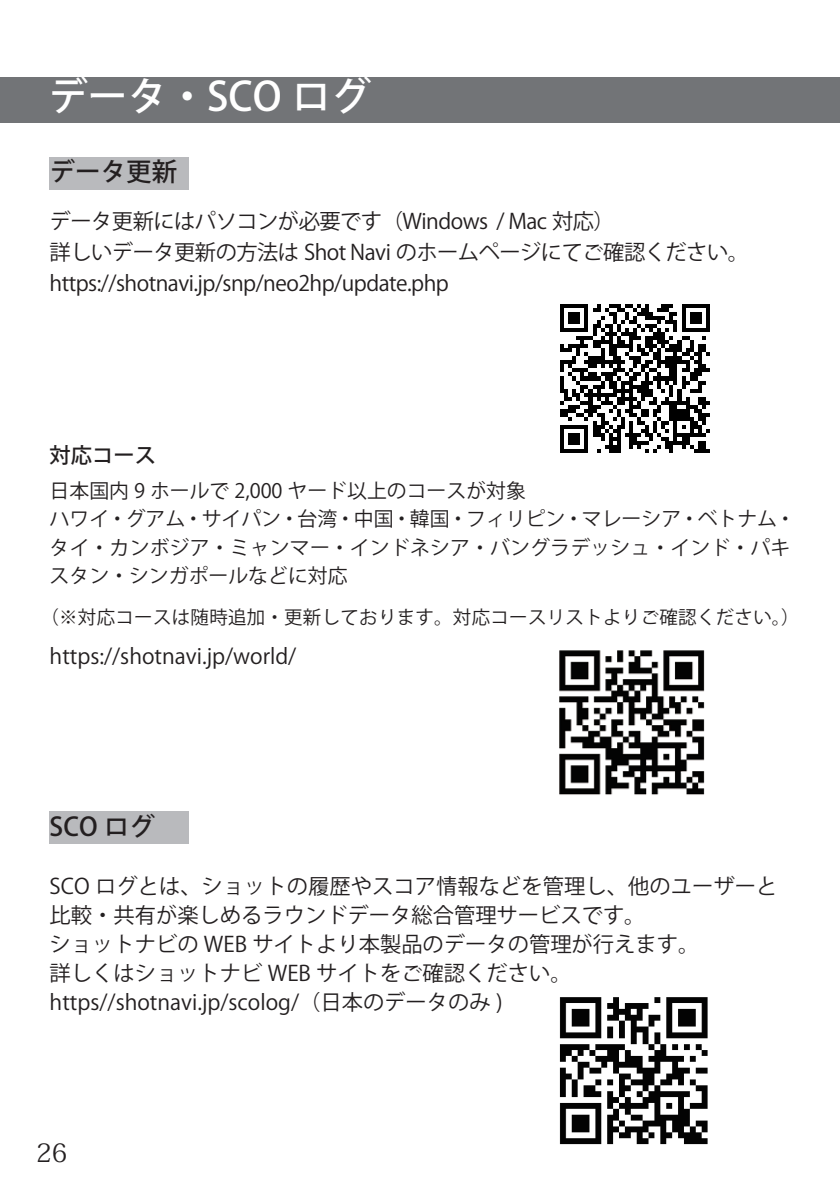
<style>
.page{position:relative;width:840px;height:1191px;background:#fff}
.page>*{position:absolute;margin:0;border:0;box-sizing:border-box;transform-origin:0 0}
.t1{font:500 39.6px "Koz Go Pro";color:#fff}
.t2{font:500 25.6px "Koz Go Pro";color:#231f20}
.t3{font:25.6px "Koz Min Pro";color:#231f20}
.t4{font:21.2px/29.2px "Koz Go Pro";color:#231f20}
.t5{font:21.2px/31.2px "Koz Go Pro";letter-spacing:-.025em;color:#231f20}
.t6{font:500 21.2px "Koz Go Pro";color:#231f20}
.t7{font:20px/28.4px "Koz Go Pro";color:#231f20}
.t8{font:18.4px "Koz Go Pro";letter-spacing:.02em;color:#231f20}
</style>
<div class="page">
<div style="left:0;top:77px;width:839px;height:45px;background:#727477"></div>
<img style="left:560px;top:304px;width:150px;height:149px">
<div style="left:50px;top:157px;width:139px;height:32px;background:#b9babd"></div>
<div style="left:50px;top:811px;width:139px;height:32px;background:#b9babd"></div>
<img style="left:559px;top:650px;width:146px;height:145px">
<img style="left:559px;top:997px;width:149px;height:148px">
<h1 class="t1" style="left:48px;top:71px;width:324px">データ・SCO ログ</h1>
<p class="t2" style="left:50px;top:155px;width:129px">データ更新</p>
<p class="t5" style="left:50px;top:206px;width:700px">データ更新にはパソコンが必要です（Windows / Mac 対応）<br>詳しいデータ更新の方法は Shot Navi のホームページにてご確認ください。https://shotnavi.jp/snp/neo2hp/update.php</p>
<p class="t6" style="left:50px;top:442px;width:108px">対応コース</p>
<p class="t7" style="left:50px;top:477px;width:746px">日本国内 9 ホールで 2,000 ヤード以上のコースが対象<br>ハワイ・グアム・サイパン・台湾・中国・韓国・フィリピン・マレーシア・ベトナム・タイ・カンボジア・ミャンマー・インドネシア・バングラデッシュ・インド・パキスタン・シンガポールなどに対応</p>
<p class="t8" style="left:40px;top:605px;width:760px">（※対応コースは随時追加・更新しております。対応コースリストよりご確認ください。）</p>
<p class="t4" style="left:50px;top:641px;width:248px">https://shotnavi.jp/world/</p>
<p class="t2" style="left:50px;top:810px;width:107px">SCO ログ</p>
<p class="t4" style="left:50px;top:871px;width:728px">SCO ログとは、ショットの履歴やスコア情報などを管理し、他のユーザーと比較・共有が楽しめるラウンドデータ総合管理サービスです。<br>ショットナビの WEB サイトより本製品のデータの管理が行えます。<br>詳しくはショットナビ WEB サイトをご確認ください。https//shotnavi.jp/scolog/（日本のデータのみ )</p>
<p class="t3" style="left:36px;top:1134px;width:33px">26</p>
</div>
